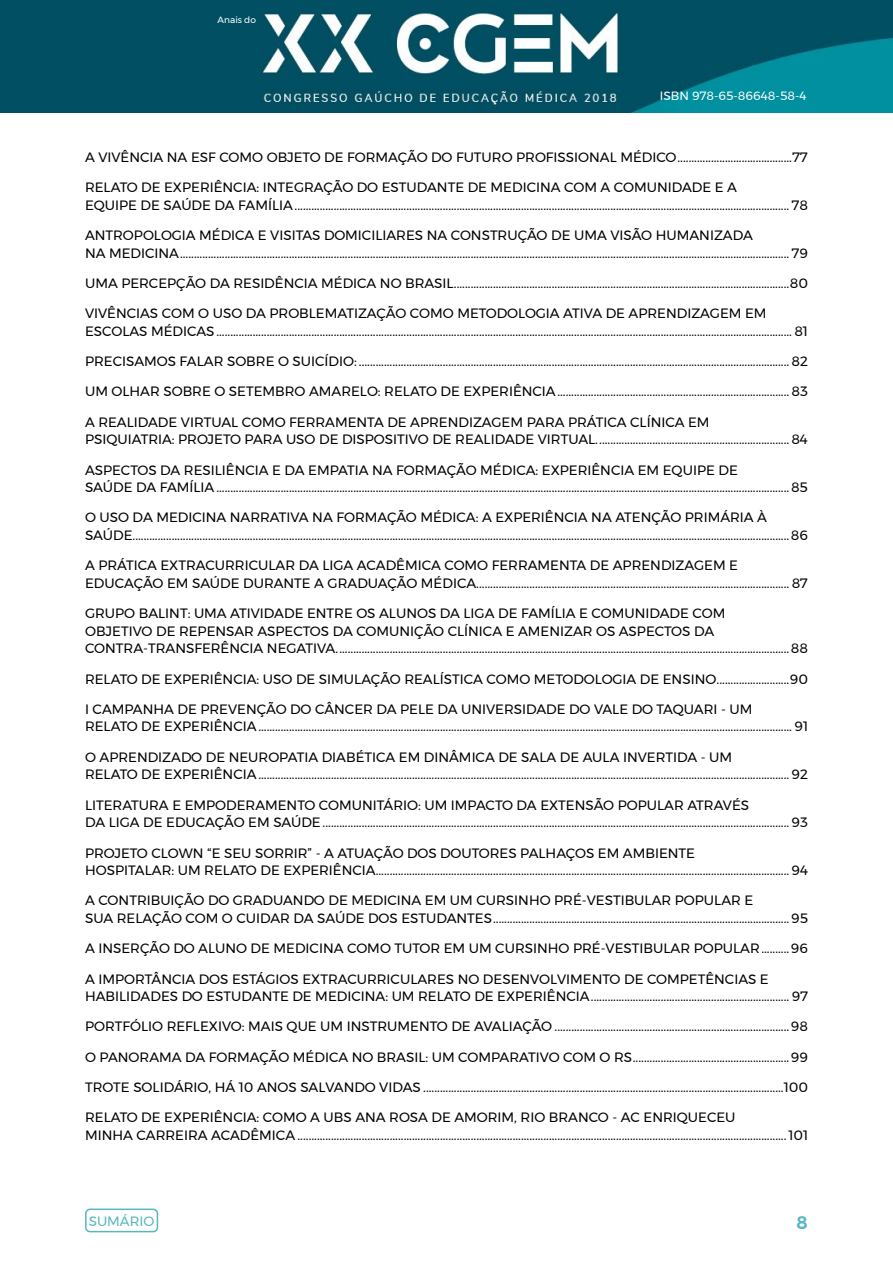
<style>
.page{position:relative;width:893px;height:1263px;background:#fff}
.page>*{position:absolute;margin:0;border:0;box-sizing:border-box;transform-origin:0 0}
.t1{font:600 18px "Montserrat";color:#58b6bf}
.t2{font:13.5px/17.5px "Montserrat";color:#000}
.t3{font:13.5px "Montserrat";color:#58b6bf}
.t4{font:12px "Montserrat";color:#fff}
.t5{font:9px "Montserrat";color:#fff}
</style>
<div class="page">
<img style="left:0;top:0;width:893px;height:113px">
<div style="left:85px;top:1208px;width:73px;height:24px;border:2px solid #58b6bf;border-radius:4px"></div>
<p class="t5" style="left:218px;top:13px;width:40px">Anais do</p>
<p class="t4" style="left:660px;top:86px;width:148px">ISBN 978-65-86648-58-4</p>
<p class="t2" style="left:85px;top:148px;width:724px">A VIVÊNCIA NA ESF COMO OBJETO DE FORMAÇÃO DO FUTURO PROFISSIONAL MÉDICO.........................................77</p>
<p class="t2" style="left:85px;top:178px;width:724px">RELATO DE EXPERIÊNCIA: INTEGRAÇÃO DO ESTUDANTE DE MEDICINA COM A COMUNIDADE E A<br>EQUIPE DE SAÚDE DA FAMÍLIA................................................................................................................................................................................. 78</p>
<p class="t2" style="left:85px;top:226px;width:724px">ANTROPOLOGIA MÉDICA E VISITAS DOMICILIARES NA CONSTRUÇÃO DE UMA VISÃO HUMANIZADA<br>NA MEDICINA.......................................................................................................................................................................................................................... 79</p>
<p class="t2" style="left:85px;top:274px;width:724px">UMA PERCEPÇÃO DA RESIDÊNCIA MÉDICA NO BRASIL........................................................................................................................80</p>
<p class="t2" style="left:85px;top:305px;width:724px">VIVÊNCIAS COM O USO DA PROBLEMATIZAÇÃO COMO METODOLOGIA ATIVA DE APRENDIZAGEM EM<br>ESCOLAS MÉDICAS.............................................................................................................................................................................................................. 81</p>
<p class="t2" style="left:85px;top:352px;width:724px">PRECISAMOS FALAR SOBRE O SUICÍDIO: .......................................................................................................................................................... 82</p>
<p class="t2" style="left:85px;top:383px;width:724px">UM OLHAR SOBRE O SETEMBRO AMARELO: RELATO DE EXPERIÊNCIA................................................................................... 83</p>
<p class="t2" style="left:85px;top:413px;width:724px">A REALIDADE VIRTUAL COMO FERRAMENTA DE APRENDIZAGEM PARA PRÁTICA CLÍNICA EM<br>PSIQUIATRIA: PROJETO PARA USO DE DISPOSITIVO DE REALIDADE VIRTUAL.....................................................................84</p>
<p class="t2" style="left:85px;top:461px;width:724px">ASPECTOS DA RESILIÊNCIA E DA EMPATIA NA FORMAÇÃO MÉDICA: EXPERIÊNCIA EM EQUIPE DE<br>SAÚDE DA FAMÍLIA .............................................................................................................................................................................................................85</p>
<p class="t2" style="left:85px;top:509px;width:724px">O USO DA MEDICINA NARRATIVA NA FORMAÇÃO MÉDICA: A EXPERIÊNCIA NA ATENÇÃO PRIMÁRIA À<br>SAÚDE...........................................................................................................................................................................................................................................86</p>
<p class="t2" style="left:85px;top:557px;width:724px">A PRÁTICA EXTRACURRICULAR DA LIGA ACADÊMICA COMO FERRAMENTA DE APRENDIZAGEM E<br>EDUCAÇÃO EM SAÚDE DURANTE A GRADUAÇÃO MÉDICA................................................................................................................ 87</p>
<p class="t2" style="left:85px;top:604px;width:724px">GRUPO BALINT: UMA ATIVIDADE ENTRE OS ALUNOS DA LIGA DE FAMÍLIA E COMUNIDADE COM<br>OBJETIVO DE REPENSAR ASPECTOS DA COMUNIÇÃO CLÍNICA E AMENIZAR OS ASPECTOS DA<br>CONTRA-TRANSFERÊNCIA NEGATIVA..................................................................................................................................................................88</p>
<p class="t2" style="left:85px;top:670px;width:724px">RELATO DE EXPERIÊNCIA: USO DE SIMULAÇÃO REALÍSTICA COMO METODOLOGIA DE ENSINO..........................90</p>
<p class="t2" style="left:85px;top:700px;width:724px">I CAMPANHA DE PREVENÇÃO DO CÂNCER DA PELE DA UNIVERSIDADE DO VALE DO TAQUARI - UM<br>RELATO DE EXPERIÊNCIA............................................................................................................................................................................................... 91</p>
<p class="t2" style="left:85px;top:748px;width:724px">O APRENDIZADO DE NEUROPATIA DIABÉTICA EM DINÂMICA DE SALA DE AULA INVERTIDA - UM<br>RELATO DE EXPERIÊNCIA.............................................................................................................................................................................................. 92</p>
<p class="t2" style="left:85px;top:796px;width:724px">LITERATURA E EMPODERAMENTO COMUNITÁRIO: UM IMPACTO DA EXTENSÃO POPULAR ATRAVÉS<br>DA LIGA DE EDUCAÇÃO EM SAÚDE....................................................................................................................................................................... 93</p>
<p class="t2" style="left:85px;top:844px;width:724px">PROJETO CLOWN “E SEU SORRIR” - A ATUAÇÃO DOS DOUTORES PALHAÇOS EM AMBIENTE<br>HOSPITALAR: UM RELATO DE EXPERIÊNCIA.................................................................................................................................................... 94</p>
<p class="t2" style="left:85px;top:892px;width:724px">A CONTRIBUIÇÃO DO GRADUANDO DE MEDICINA EM UM CURSINHO PRÉ-VESTIBULAR POPULAR E<br>SUA RELAÇÃO COM O CUIDAR DA SAÚDE DOS ESTUDANTES..........................................................................................................95</p>
<p class="t2" style="left:85px;top:939px;width:724px">A INSERÇÃO DO ALUNO DE MEDICINA COMO TUTOR EM UM CURSINHO PRÉ-VESTIBULAR POPULAR..........96</p>
<p class="t2" style="left:85px;top:970px;width:724px">A IMPORTÂNCIA DOS ESTÁGIOS EXTRACURRICULARES NO DESENVOLVIMENTO DE COMPETÊNCIAS E<br>HABILIDADES DO ESTUDANTE DE MEDICINA: UM RELATO DE EXPERIÊNCIA....................................................................... 97</p>
<p class="t2" style="left:85px;top:1018px;width:724px">PORTFÓLIO REFLEXIVO: MAIS QUE UM INSTRUMENTO DE AVALIAÇÃO ....................................................................................98</p>
<p class="t2" style="left:85px;top:1048px;width:724px">O PANORAMA DA FORMAÇÃO MÉDICA NO BRASIL: UM COMPARATIVO COM O RS........................................................99</p>
<p class="t2" style="left:85px;top:1078px;width:724px">TROTE SOLIDÁRIO, HÁ 10 ANOS SALVANDO VIDAS .................................................................................................................................100</p>
<p class="t2" style="left:85px;top:1109px;width:724px">RELATO DE EXPERIÊNCIA: COMO A UBS ANA ROSA DE AMORIM, RIO BRANCO - AC ENRIQUECEU<br>MINHA CARREIRA ACADÊMICA ...............................................................................................................................................................................101</p>
<p class="t3" style="left:89px;top:1210px;width:67px">SUMÁRIO</p>
<h1 class="t1" style="left:796px;top:1208px;width:13px">8</h1>
</div>
